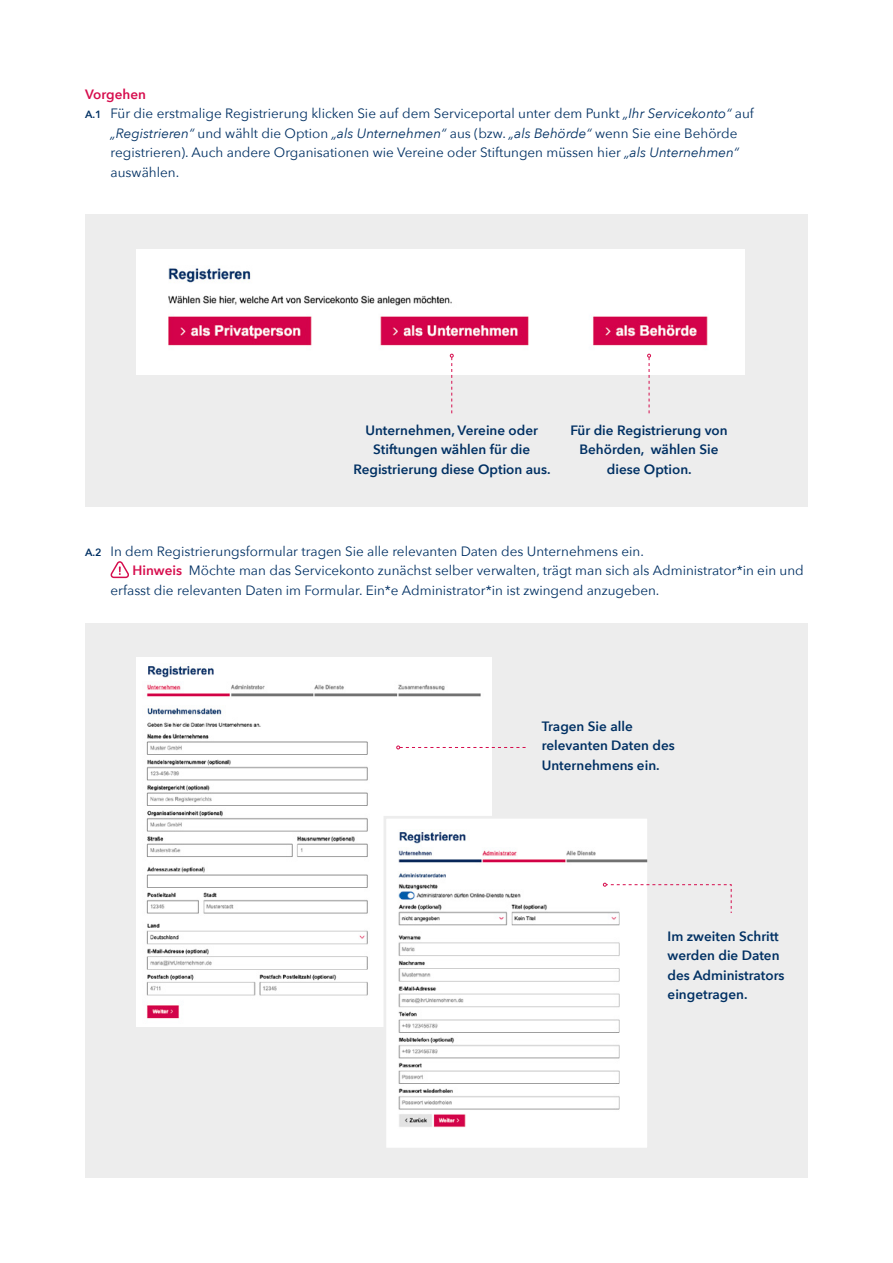
<style>
.page{position:relative;width:893px;height:1263px;background:#fff}
.page>*{position:absolute;margin:0;border:0;box-sizing:border-box;transform-origin:0 0}
.t1{font:13.5px/19.5px "Avenir Next";color:#003063}
.Fließtext{font:600 13.5px/19.5px "Avenir Next";color:#003063;text-align:center}
.t2{font:600 13.5px "Avenir Next";color:#d60d4d}
.s1{font-weight:600;font-size:10.5px}
.s2{font-style:italic}
.s3{font-weight:600;color:#d60d4d}
</style>
<div class="page">
<svg style="left:110px;top:561px;width:19px;height:17px"></svg>
<div style="left:85px;top:214px;width:723px;height:293px;background:#ededed"></div>
<div style="left:136px;top:249px;width:608px;height:125px;background:#fff"></div>
<img style="left:168px;top:268px;width:540px;height:89px">
<svg style="left:450px;top:354px;width:4px;height:59px"></svg>
<svg style="left:647px;top:354px;width:4px;height:59px"></svg>
<div style="left:85px;top:623px;width:723px;height:555px;background:#ededed"></div>
<img style="left:136px;top:658px;width:355px;height:368px">
<svg style="left:382px;top:814px;width:266px;height:334px;background:#f5f4f5"></svg>
<svg style="left:396px;top:746px;width:130px;height:3px"></svg>
<svg style="left:603px;top:883px;width:129px;height:31px"></svg>
<h3 class="t2" style="left:85px;top:82px;width:62px">Vorgehen</h3>
<p class="t1" style="left:111px;top:103px;width:645px;text-indent:-26px"><span class="s1">A.1</span> Für die erstmalige Registrierung klicken Sie auf dem Serviceportal unter dem Punkt <span class="s2">„Ihr Servicekonto“</span> auf <span class="s2">„Registrieren“</span> und wählt die Option <span class="s2">„als Unternehmen“</span> aus (bzw. <span class="s2">„als Behörde“</span> wenn Sie eine Behörde registrieren). Auch andere Organisationen wie Vereine oder Stiftungen müssen hier <span class="s2">„als Unternehmen“ </span>auswählen.</p>
<p class="Fließtext" style="left:353px;top:420px;width:199px">Unternehmen, Vereine oder<br>Stiftungen wählen für die<br>Registrierung diese Option aus.</p>
<p class="Fließtext" style="left:570px;top:420px;width:159px">Für die Registrierung von<br>Behörden, wählen Sie diese Option.</p>
<p class="t1" style="left:85px;top:541px;width:560px"><span class="s1">A.2</span> In dem Registrierungsformular tragen Sie alle relevanten Daten des Unternehmens ein.</p>
<p class="t1" style="left:132px;top:560px;width:673px"><span class="s3">Hinweis</span> Möchte man das Servicekonto zunächst selber verwalten, trägt man sich als Administrator*in ein und</p>
<p class="t1" style="left:111px;top:580px;width:550px">erfasst die relevanten Daten im Formular. Ein*e Administrator*in ist zwingend anzugeben.</p>
<p class="Fließtext" style="left:542px;top:716px;width:135px;text-align:left">Tragen Sie alle relevanten Daten des<br>Unternehmens ein.</p>
<p class="Fließtext" style="left:668px;top:926px;width:118px;text-align:left">Im zweiten Schritt werden die Daten des Administrators eingetragen.</p>
</div>
